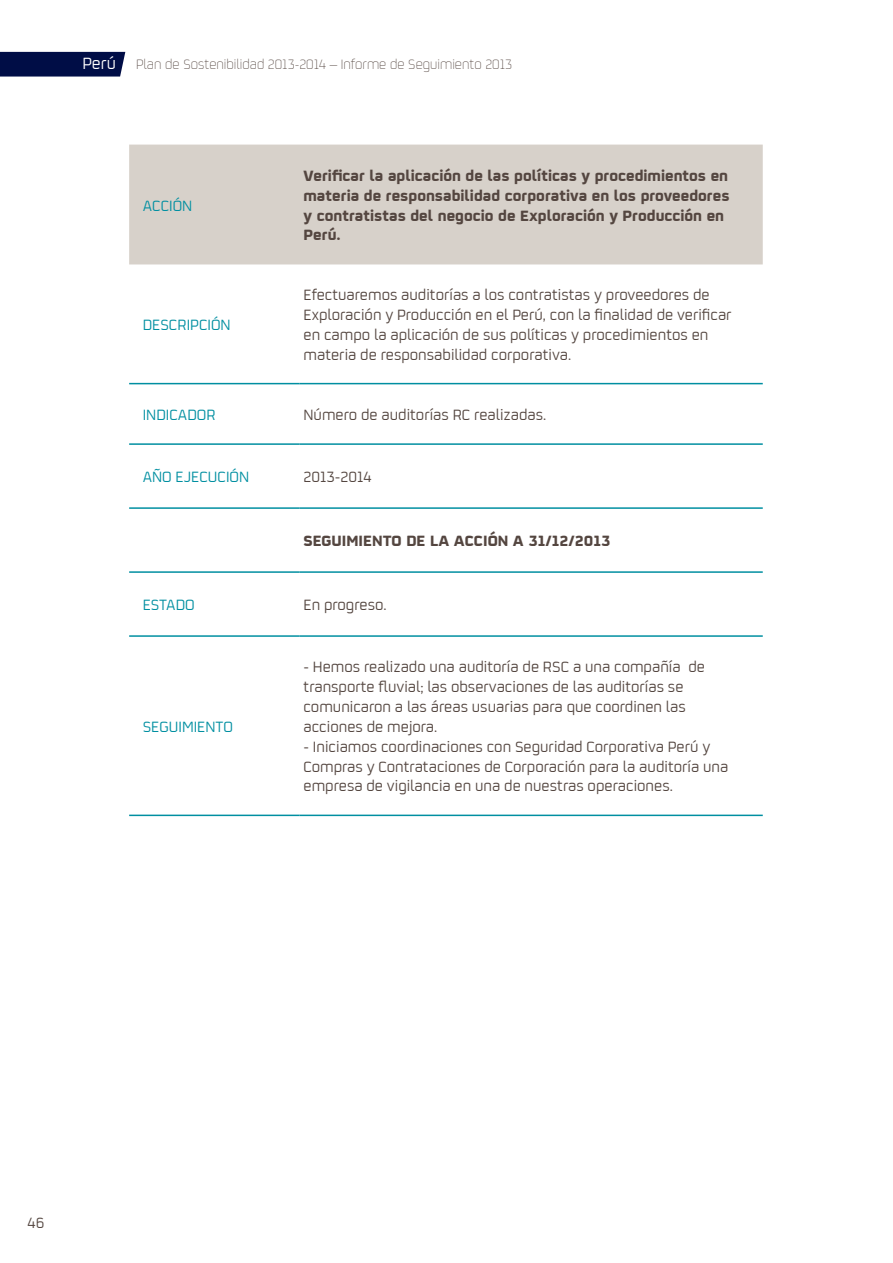
<style>
.page{position:relative;width:893px;height:1263px;background:#fff}
.page>*{position:absolute;margin:0;border:0;box-sizing:border-box;transform-origin:0 0}
.t1{font:16.5px/19.8px "Repsol";color:#544640}
.t2{font:700 16.5px/19.8px "Repsol";color:#544640}
.t3{font:16.5px "Repsol";color:#008fa1}
.t4{font:300 15px "Repsol";color:#544640}
.s1{font-weight:400;font-size:18px;color:#fff}
</style>
<div class="page">
<div style="left:0;top:52px;width:125px;height:25px;background:#000d46"></div>
<div style="left:129px;top:145px;width:634px;height:119px;background:#d7d1ca"></div>
<hr style="left:129px;top:383px;width:170px;height:1px;background:#008fa1">
<hr style="left:299px;top:383px;width:464px;height:1px;background:#008fa1">
<hr style="left:129px;top:815px;width:170px;height:1px;background:#008fa1">
<hr style="left:299px;top:815px;width:464px;height:1px;background:#008fa1">
<hr style="left:129px;top:443px;width:170px;height:2px;background:#008fa1">
<hr style="left:299px;top:443px;width:464px;height:2px;background:#008fa1">
<hr style="left:129px;top:507px;width:170px;height:2px;background:#008fa1">
<hr style="left:299px;top:507px;width:464px;height:2px;background:#008fa1">
<hr style="left:129px;top:571px;width:170px;height:2px;background:#008fa1">
<hr style="left:299px;top:571px;width:464px;height:2px;background:#008fa1">
<hr style="left:129px;top:635px;width:170px;height:2px;background:#008fa1">
<hr style="left:299px;top:635px;width:464px;height:2px;background:#008fa1">
<p class="t4" style="left:82px;top:54px;width:431px"><span class="s1">Perú</span> Plan de Sostenibilidad 2013-2014 – Informe de Seguimiento 2013</p>
<p class="t3" style="left:143px;top:194px;width:51px">ACCIÓN</p>
<p class="t3" style="left:143px;top:313px;width:90px">DESCRIPCIÓN</p>
<p class="t2" style="left:303px;top:164px;width:427px">Verificar la aplicación de las políticas y procedimientos en materia de responsabilidad corporativa en los proveedores y contratistas del negocio de Exploración y Producción en Perú.</p>
<p class="t1" style="left:303px;top:284px;width:430px">Efectuaremos auditorías a los contratistas y proveedores de Exploración y Producción en el Perú, con la finalidad de verificar en campo la aplicación de sus políticas y procedimientos en materia de responsabilidad corporativa.</p>
<p class="t3" style="left:143px;top:403px;width:74px">INDICADOR</p>
<p class="t1" style="left:303px;top:404px;width:244px">Número de auditorías RC realizadas.</p>
<p class="t3" style="left:143px;top:466px;width:108px">AÑO EJECUCIÓN</p>
<p class="t1" style="left:303px;top:466px;width:70px">2013-2014</p>
<p class="t2" style="left:303px;top:529px;width:308px">SEGUIMIENTO DE LA ACCIÓN A 31/12/2013</p>
<p class="t3" style="left:143px;top:594px;width:53px">ESTADO</p>
<p class="t1" style="left:303px;top:594px;width:85px">En progreso.</p>
<p class="t3" style="left:143px;top:715px;width:92px">SEGUIMIENTO</p>
<p class="t1" style="left:303px;top:656px;width:403px">- Hemos realizado una auditoría de RSC a una compañía de transporte fluvial; las observaciones de las auditorías se comunicaron a las áreas usuarias para que coordinen las acciones de mejora.</p>
<p class="t1" style="left:303px;top:735px;width:426px">- Iniciamos coordinaciones con Seguridad Corporativa Perú y<br>Compras y Contrataciones de Corporación para la auditoría una empresa de vigilancia en una de nuestras operaciones.</p>
<p class="t1" style="left:27px;top:1211px;width:19px">46</p>
</div>
